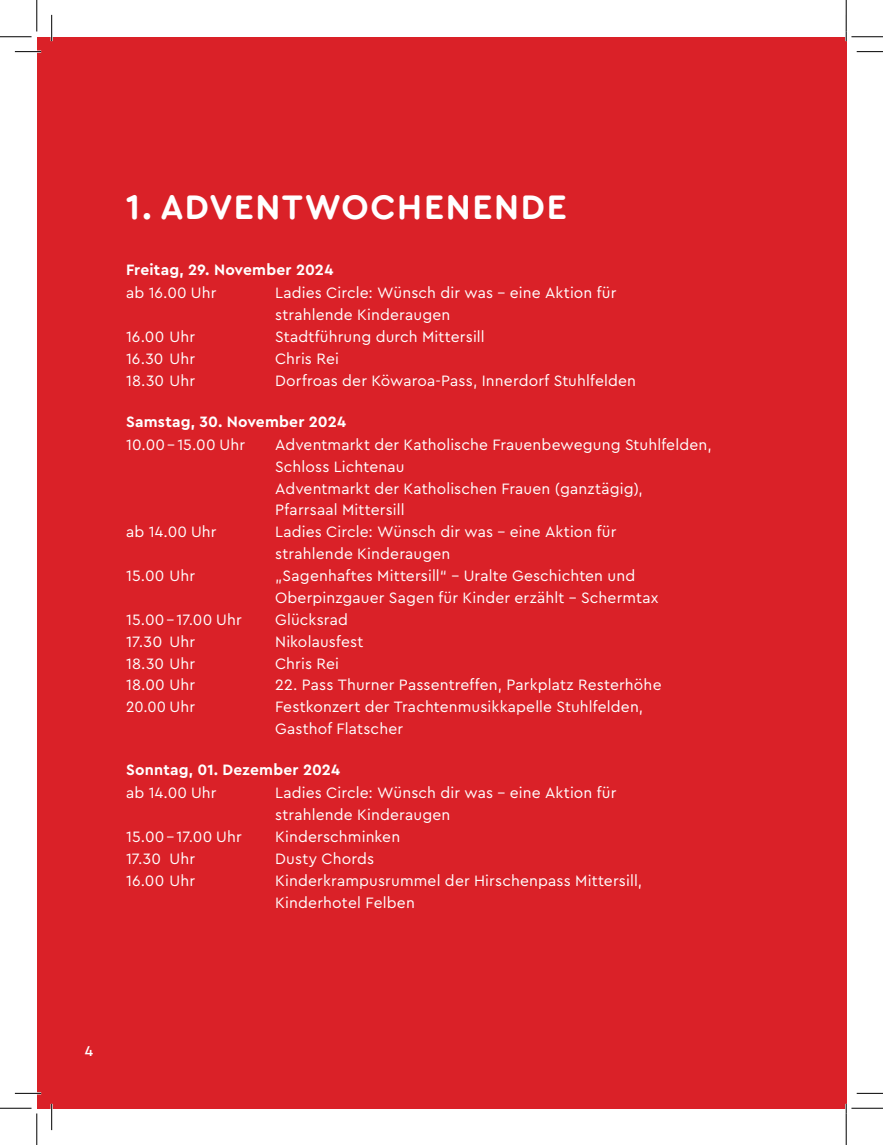
<style>
.page{position:relative;width:883px;height:1145px;background:#fff}
.page>*{position:absolute;margin:0;border:0;box-sizing:border-box;transform-origin:0 0}
.t1{font:700 35px "Cera Round Pro";letter-spacing:.045em;color:#fff}
.t2{font:15.75px/21.9px "Cera Pro";letter-spacing:.01em;color:#fff}
.t3{font:700 15.75px "Cera Pro";letter-spacing:.015em;color:#fff}
.t4{font:15.75px "Cera Pro";letter-spacing:.01em;color:#fff;scale:.95 1}
.t5{font:500 14.88px "Cera Pro";color:#fff}
</style>
<div class="page">
<div style="left:37px;top:37px;width:808px;height:1071px;background:#da2128"></div>
<hr style="left:15px;top:51px;width:26px;height:2px;background:#fff">
<hr style="left:15px;top:1092px;width:26px;height:2px;background:#fff">
<hr style="left:51px;top:15px;width:2px;height:26px;background:#fff">
<hr style="left:51px;top:1104px;width:2px;height:26px;background:#fff">
<hr style="left:844px;top:15px;width:2px;height:26px;background:#fff">
<hr style="left:844px;top:1104px;width:2px;height:26px;background:#fff">
<svg style="left:15px;top:51px;width:26px;height:1px"></svg>
<svg style="left:856px;top:51px;width:26px;height:1px"></svg>
<svg style="left:15px;top:1093px;width:26px;height:1px"></svg>
<svg style="left:856px;top:1093px;width:26px;height:1px"></svg>
<svg style="left:51px;top:15px;width:1px;height:26px"></svg>
<svg style="left:51px;top:1104px;width:1px;height:26px"></svg>
<hr style="left:0;top:36px;width:32px;height:1px;background:#000">
<hr style="left:851px;top:36px;width:31px;height:1px;background:#000">
<hr style="left:0;top:1108px;width:32px;height:1px;background:#000">
<hr style="left:851px;top:1108px;width:31px;height:1px;background:#000">
<hr style="left:36px;top:0;width:1px;height:31px;background:#000">
<hr style="left:36px;top:1113px;width:1px;height:32px;background:#000">
<hr style="left:845px;top:0;width:1px;height:31px;background:#000">
<hr style="left:845px;top:1113px;width:1px;height:32px;background:#000">
<h1 class="t1" style="left:126px;top:183px;width:442px">1. ADVENTWOCHENENDE</h1>
<p class="t3" style="left:126px;top:260px;width:208px">Freitag, 29. November 2024</p>
<p class="t2" style="left:126px;top:281px;width:92px">ab 16.00 Uhr</p>
<p class="t2" style="left:275px;top:281px;width:342px">Ladies Circle: Wünsch dir was - eine Aktion für strahlende Kinderaugen</p>
<p class="t2" style="left:126px;top:325px;width:70px">16.00 Uhr</p>
<p class="t2" style="left:275px;top:325px;width:211px">Stadtführung durch Mittersill</p>
<p class="t2" style="left:126px;top:347px;width:70px">16.30 Uhr</p>
<p class="t2" style="left:275px;top:347px;width:65px">Chris Rei</p>
<p class="t2" style="left:126px;top:369px;width:70px">18.30 Uhr</p>
<p class="t2" style="left:275px;top:369px;width:362px">Dorfroas der Köwaroa-Pass, Innerdorf Stuhlfelden</p>
<p class="t3" style="left:126px;top:411px;width:221px">Samstag, 30. November 2024</p>
<p class="t2" style="left:126px;top:433px;width:120px">10.00 – 15.00 Uhr</p>
<p class="t2" style="left:275px;top:433px;width:438px">Adventmarkt der Katholische Frauenbewegung Stuhlfelden, Schloss Lichtenau<br>Adventmarkt der Katholischen Frauen (ganztägig),<br>Pfarrsaal Mittersill</p>
<p class="t2" style="left:126px;top:520px;width:92px">ab 14.00 Uhr</p>
<p class="t2" style="left:275px;top:520px;width:342px">Ladies Circle: Wünsch dir was - eine Aktion für strahlende Kinderaugen</p>
<p class="t2" style="left:126px;top:564px;width:70px">15.00 Uhr</p>
<p class="t2" style="left:275px;top:564px;width:385px">„Sagenhaftes Mittersill“ - Uralte Geschichten und<br>Oberpinzgauer Sagen für Kinder erzählt - Schermtax</p>
<p class="t2" style="left:126px;top:608px;width:117px">15.00 – 17.00 Uhr</p>
<p class="t2" style="left:275px;top:608px;width:74px">Glücksrad</p>
<p class="t2" style="left:126px;top:630px;width:70px">17.30 Uhr</p>
<p class="t2" style="left:275px;top:630px;width:90px">Nikolausfest</p>
<p class="t2" style="left:126px;top:652px;width:70px">18.30 Uhr</p>
<p class="t2" style="left:275px;top:652px;width:65px">Chris Rei</p>
<p class="t2" style="left:126px;top:673px;width:70px">18.00 Uhr</p>
<p class="t2" style="left:275px;top:673px;width:388px">22. Pass Thurner Passentreffen, Parkplatz Resterhöhe</p>
<p class="t4" style="left:126px;top:697px;width:74px">20.00 Uhr</p>
<p class="t2" style="left:275px;top:695px;width:369px">Festkonzert der Trachtenmusikkapelle Stuhlfelden,<br>Gasthof Flatscher</p>
<p class="t3" style="left:126px;top:760px;width:215px">Sonntag, 01. Dezember 2024</p>
<p class="t2" style="left:126px;top:781px;width:92px">ab 14.00 Uhr</p>
<p class="t2" style="left:126px;top:825px;width:117px">15.00 – 17.00 Uhr<br>17.30 Uhr<br>16.00 Uhr</p>
<p class="t2" style="left:275px;top:781px;width:368px">Ladies Circle: Wünsch dir was – eine Aktion für strahlende Kinderaugen<br>Kinderschminken<br>Dusty Chords<br>Kinderkrampusrummel der Hirschenpass Mittersill,<br>Kinderhotel Felben</p>
<p class="t5" style="left:85px;top:1041px;width:10px">4</p>
</div>
